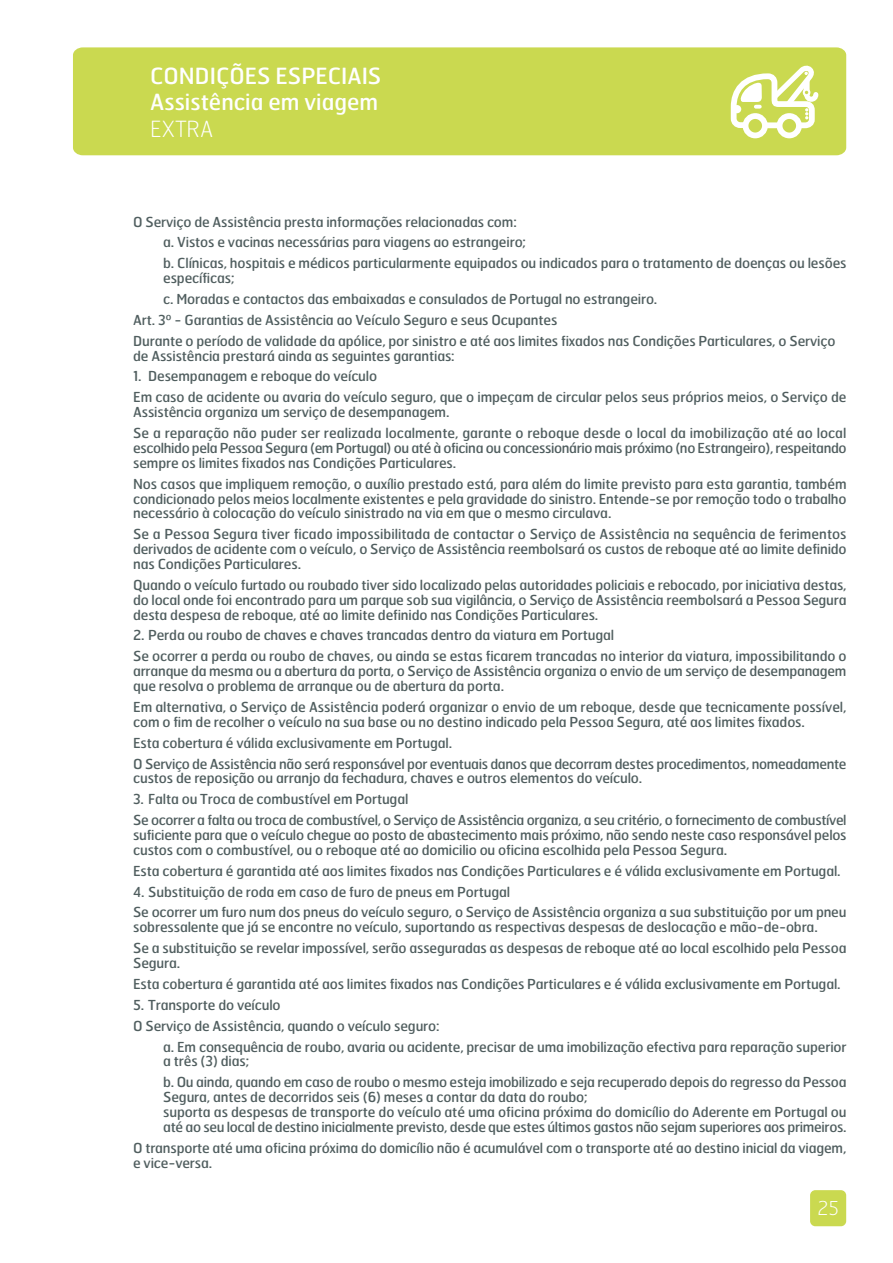
<style>
.page{position:relative;width:893px;height:1263px;background:#fff}
.page>*{position:absolute;margin:0;border:0;box-sizing:border-box;transform-origin:0 0}
.t1{font:22.35px/26.5px "Hermes";color:#fff}
.t2{font:100 22.35px "Hermes";color:#fff}
.t3{font:100 19.05px "Hermes";color:#fff}
.t4{font:13.8px/14.9px "Hermes";letter-spacing:-.01em;color:#505e5f}
</style>
<div class="page">
<div style="left:73px;top:47px;width:773px;height:108px;background:#cad950"></div>
<div style="left:810px;top:1190px;width:36px;height:36px;background:#cad950;border-radius:5px"></div>
<svg style="left:743px;top:113px;width:25px;height:25px"></svg>
<svg style="left:777px;top:113px;width:25px;height:25px"></svg>
<svg style="left:728px;top:63px;width:93px;height:68px"></svg>
<h1 class="t1" style="left:150px;top:64px;width:233px">CONDIÇÕES ESPECIAIS<br>Assistência em viagem</h1>
<h1 class="t2" style="left:150px;top:120px;width:65px">EXTRA</h1>
<p class="t4" style="left:163px;top:212px;width:685px;line-height:20.9px;text-indent:-30px">O Serviço de Assistência presta informações relacionadas com:<br>a. Vistos e vacinas necessárias para viagens ao estrangeiro;<br>b. Clínicas, hospitais e médicos particularmente equipados ou indicados para o tratamento de doenças ou lesões</p>
<p class="t4" style="left:163px;top:272px;width:73px">específicas;</p>
<p class="t4" style="left:163px;top:292px;width:496px">c. Moradas e contactos das embaixadas e consulados de Portugal no estrangeiro.</p>
<p class="t4" style="left:133px;top:313px;width:426px">Art. 3º - Garantias de Assistência ao Veículo Seguro e seus Ocupantes</p>
<p class="t4" style="left:133px;top:334px;width:704px">Durante o período de validade da apólice, por sinistro e até aos limites fixados nas Condições Particulares, o Serviço</p>
<p class="t4" style="left:133px;top:349px;width:323px">de Assistência prestará ainda as seguintes garantias:</p>
<p class="t4" style="left:133px;top:367px;width:715px;line-height:20.9px">1. Desempanagem e reboque do veículo<br>Em caso de acidente ou avaria do veículo seguro, que o impeçam de circular pelos seus próprios meios, o Serviço de</p>
<p class="t4" style="left:133px;top:403px;width:715px;line-height:20.9px">Assistência organiza um serviço de desempanagem.<br>Se a reparação não puder ser realizada localmente, garante o reboque desde o local da imobilização até ao local</p>
<p class="t4" style="left:133px;top:441px;width:715px">escolhido pela Pessoa Segura (em Portugal) ou até à oficina ou concessionário mais próximo (no Estrangeiro), respeitando sempre os limites fixados nas Condições Particulares.</p>
<p class="t4" style="left:133px;top:477px;width:715px;text-align:justify">Nos casos que impliquem remoção, o auxílio prestado está, para além do limite previsto para esta garantia, também condicionado pelos meios localmente existentes e pela gravidade do sinistro. Entende-se por remoção todo o trabalho necessário à colocação do veículo sinistrado na via em que o mesmo circulava.</p>
<p class="t4" style="left:133px;top:528px;width:715px;text-align:justify">Se a Pessoa Segura tiver ficado impossibilitada de contactar o Serviço de Assistência na sequência de ferimentos derivados de acidente com o veículo, o Serviço de Assistência reembolsará os custos de reboque até ao limite definido nas Condições Particulares.</p>
<p class="t4" style="left:133px;top:578px;width:715px;text-align:justify">Quando o veículo furtado ou roubado tiver sido localizado pelas autoridades policiais e rebocado, por iniciativa destas, do local onde foi encontrado para um parque sob sua vigilância, o Serviço de Assistência reembolsará a Pessoa Segura desta despesa de reboque, até ao limite definido nas Condições Particulares.</p>
<p class="t4" style="left:133px;top:626px;width:715px;line-height:20.9px">2. Perda ou roubo de chaves e chaves trancadas dentro da viatura em Portugal<br>Se ocorrer a perda ou roubo de chaves, ou ainda se estas ficarem trancadas no interior da viatura, impossibilitando o</p>
<p class="t4" style="left:133px;top:665px;width:715px">arranque da mesma ou a abertura da porta, o Serviço de Assistência organiza o envio de um serviço de desempanagem que resolva o problema de arranque ou de abertura da porta.</p>
<p class="t4" style="left:133px;top:700px;width:715px">Em alternativa, o Serviço de Assistência poderá organizar o envio de um reboque, desde que tecnicamente possível, com o fim de recolher o veículo na sua base ou no destino indicado pela Pessoa Segura, até aos limites fixados.</p>
<p class="t4" style="left:133px;top:733px;width:715px;line-height:20.9px">Esta cobertura é válida exclusivamente em Portugal.<br>O Serviço de Assistência não será responsável por eventuais danos que decorram destes procedimentos, nomeadamente</p>
<p class="t4" style="left:133px;top:772px;width:511px">custos de reposição ou arranjo da fechadura, chaves e outros elementos do veículo.</p>
<p class="t4" style="left:133px;top:790px;width:715px;line-height:20.9px">3. Falta ou Troca de combustível em Portugal<br>Se ocorrer a falta ou troca de combustível, o Serviço de Assistência organiza, a seu critério, o fornecimento de combustível</p>
<p class="t4" style="left:133px;top:828px;width:715px">suficiente para que o veículo chegue ao posto de abastecimento mais próximo, não sendo neste caso responsável pelos custos com o combustível, ou o reboque até ao domicilio ou oficina escolhida pela Pessoa Segura.</p>
<p class="t4" style="left:133px;top:864px;width:709px">Esta cobertura é garantida até aos limites fixados nas Condições Particulares e é válida exclusivamente em Portugal.</p>
<p class="t4" style="left:133px;top:882px;width:715px;line-height:20.9px">4. Substituição de roda em caso de furo de pneus em Portugal<br>Se ocorrer um furo num dos pneus do veículo seguro, o Serviço de Assistência organiza a sua substituição por um pneu</p>
<p class="t4" style="left:133px;top:918px;width:715px;line-height:20.9px">sobressalente que já se encontre no veículo, suportando as respectivas despesas de deslocação e mão-de-obra.<br>Se a substituição se revelar impossível, serão asseguradas as despesas de reboque até ao local escolhido pela Pessoa</p>
<p class="t4" style="left:133px;top:953px;width:709px;line-height:20.9px">Segura.<br>Esta cobertura é garantida até aos limites fixados nas Condições Particulares e é válida exclusivamente em Portugal.</p>
<p class="t4" style="left:133px;top:998px;width:149px">5. Transporte do veículo</p>
<p class="t4" style="left:133px;top:1019px;width:308px">O Serviço de Assistência, quando o veículo seguro:</p>
<p class="t4" style="left:163px;top:1040px;width:685px">a. Em consequência de roubo, avaria ou acidente, precisar de uma imobilização efectiva para reparação superior</p>
<p class="t4" style="left:163px;top:1052px;width:685px;line-height:20.9px">a três (3) dias;<br>b. Ou ainda, quando em caso de roubo o mesmo esteja imobilizado e seja recuperado depois do regresso da Pessoa</p>
<p class="t4" style="left:163px;top:1091px;width:685px">Segura, antes de decorridos seis (6) meses a contar da data do roubo;<br>suporta as despesas de transporte do veículo até uma oficina próxima do domicílio do Aderente em Portugal ou até ao seu local de destino inicialmente previsto, desde que estes últimos gastos não sejam superiores aos primeiros.</p>
<p class="t4" style="left:133px;top:1141px;width:715px">O transporte até uma oficina próxima do domicílio não é acumulável com o transporte até ao destino inicial da viagem, e vice-versa.</p>
<h2 class="t3" style="left:817px;top:1200px;width:23px">25</h2>
</div>
